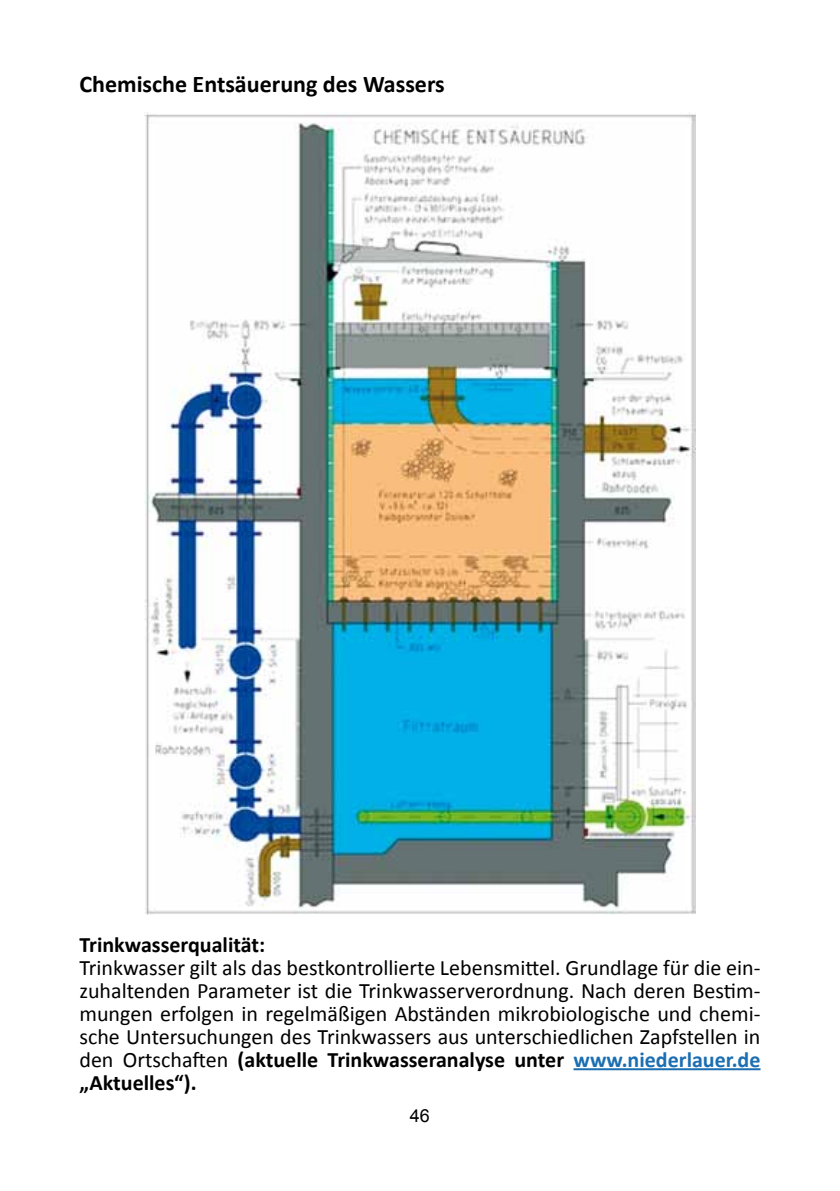
<style>
.page{position:relative;width:840px;height:1191px;background:#fff}
.page>*{position:absolute;margin:0;border:0;box-sizing:border-box;transform-origin:0 0}
.t1{font:700 24px "Calibri";color:#000}
.t2{font:22px/23px "Calibri";color:#000;text-align:justify}
.t3{font:700 22px "Calibri";color:#000}
.t4{font:18px "Arial";color:#000}
.s1{font-weight:700}
.s2{font-weight:700;color:#1b6eb1}
</style>
<div class="page">
<img style="left:145px;top:112px;width:549px;height:803px">
<hr style="left:573px;top:1068px;width:187px;height:2px;background:#1b6eb1">
<p class="t1" style="left:79px;top:69px;width:366px">Chemische Entsäuerung des Wassers</p>
<p class="t3" style="left:79px;top:931px;width:187px">Trinkwasserqualität:</p>
<p class="t2" style="left:79px;top:955px;width:682px">Trinkwasser gilt als das bestkontrollierte Lebensmittel. Grundlage für die ein&shy;zuhaltenden Parameter ist die Trinkwasserverordnung. Nach deren Bestim&shy;mungen erfolgen in regelmäßigen Abständen mikrobiologische und chemi&shy;sche Untersuchungen des Trinkwassers aus unterschiedlichen Zapfstellen in den Ortschaften <span class="s1">(aktuelle Trinkwasseranalyse unter</span> <span class="s2">www.niederlauer.de </span><span class="s1">„Aktuelles“).</span></p>
<p class="t4" style="left:410px;top:1103px;width:22px">46</p>
</div>
